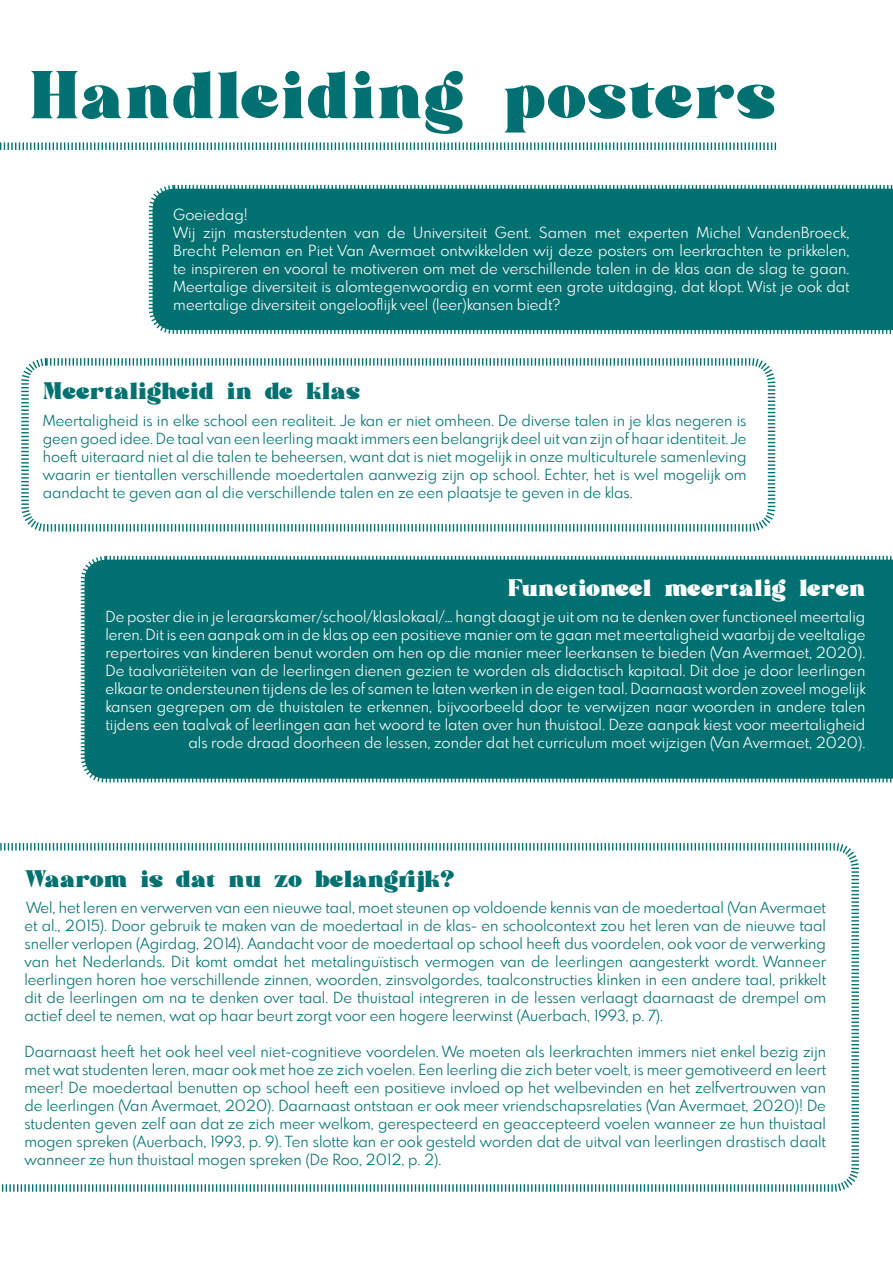
<style>
.page{position:relative;width:893px;height:1263px;background:#fff}
.page>*{position:absolute;margin:0;border:0;box-sizing:border-box;transform-origin:0 0}
.t1{font:67.5px "croc";letter-spacing:.02em;color:#017070}
.t2{font:24px "croc";color:#017070}
.t3{font:24px "croc";color:#fff}
.t4{font:15px/18px "Spartan MB";color:#017070;text-align:justify}
.t5{font:15px/18px "Spartan MB";color:#fff;text-align:justify}
</style>
<div class="page">
<svg style="left:0;top:142px;width:777px;height:8px"></svg>
<div style="left:148px;top:184px;width:745px;height:150px;background:#017070"></div>
<svg style="left:21px;top:358px;width:755px;height:174px"></svg>
<svg style="left:0;top:843px;width:859px;height:349px"></svg>
<div style="left:80px;top:555px;width:813px;height:228px;background:#017070"></div>
<p class="t1" style="left:30px;top:59px;width:747px">Handleiding posters</p>
<p class="t5" style="left:173px;top:205px;width:76px">Goeiedag!</p>
<p class="t5" style="left:173px;top:223px;width:678px">Wij zijn masterstudenten van de Universiteit Gent. Samen met experten Michel VandenBroeck, Brecht Peleman en Piet Van Avermaet ontwikkelden wij deze posters om leerkrachten te prikkelen, te inspireren en vooral te motiveren om met de verschillende talen in de klas aan de slag te gaan.<br>Meertalige diversiteit is alomtegenwoordig en vormt een grote uitdaging, dat klopt. Wist je ook dat meertalige diversiteit ongelooflijk veel (leer)kansen biedt?</p>
<p class="t2" style="left:43px;top:378px;width:318px">Meertaligheid in de klas</p>
<p class="t4" style="left:43px;top:411px;width:705px">Meertaligheid is in elke school een realiteit. Je kan er niet omheen. De diverse talen in je klas negeren is geen goed idee. De taal van een leerling maakt immers een belangrijk deel uit van zijn of haar identiteit. Je hoeft uiteraard niet al die talen te beheersen, want dat is niet mogelijk in onze multiculturele samenleving waarin er tientallen verschillende moedertalen aanwezig zijn op school. Echter, het is wel mogelijk om aandacht te geven aan al die verschillende talen en ze een plaatsje te geven in de klas.</p>
<p class="t3" style="left:508px;top:575px;width:359px">Functioneel meertalig leren</p>
<p class="t5" style="left:105px;top:607px;width:761px;text-align:right">De poster die in je leraarskamer/school/klaslokaal/… hangt daagt je uit om na te denken over functioneel meertalig leren. Dit is een aanpak om in de klas op een positieve manier om te gaan met meertaligheid waarbij de veeltalige repertoires van kinderen benut worden om hen op die manier meer leerkansen te bieden (Van Avermaet, 2020).<br>De taalvariëteiten van de leerlingen dienen gezien te worden als didactisch kapitaal. Dit doe je door leerlingen elkaar te ondersteunen tijdens de les of samen te laten werken in de eigen taal. Daarnaast worden zoveel mogelijk kansen gegrepen om de thuistalen te erkennen, bijvoorbeeld door te verwijzen naar woorden in andere talen tijdens een taalvak of leerlingen aan het woord te laten over hun thuistaal. Deze aanpak kiest voor meertaligheid als rode draad doorheen de lessen, zonder dat het curriculum moet wijzigen (Van Avermaet, 2020).</p>
<p class="t2" style="left:24px;top:865px;width:431px">Waarom is dat nu zo belangrijk?</p>
<p class="t4" style="left:24px;top:898px;width:803px">Wel, het leren en verwerven van een nieuwe taal, moet steunen op voldoende kennis van de moedertaal (Van Avermaet et al., 2015). Door gebruik te maken van de moedertaal in de klas- en schoolcontext zou het leren van de nieuwe taal sneller verlopen (Agirdag, 2014). Aandacht voor de moedertaal op school heeft dus voordelen, ook voor de verwerking van het Nederlands. Dit komt omdat het metalinguïstisch vermogen van de leerlingen aangesterkt wordt. Wanneer leerlingen horen hoe verschillende zinnen, woorden, zinsvolgordes, taalconstructies klinken in een andere taal, prikkelt dit de leerlingen om na te denken over taal. De thuistaal integreren in de lessen verlaagt daarnaast de drempel om actief deel te nemen, wat op haar beurt zorgt voor een hogere leerwinst (Auerbach, 1993, p. 7).</p>
<p class="t4" style="left:24px;top:1042px;width:803px">Daarnaast heeft het ook heel veel niet-cognitieve voordelen. We moeten als leerkrachten immers niet enkel bezig zijn met wat studenten leren, maar ook met hoe ze zich voelen. Een leerling die zich beter voelt, is meer gemotiveerd en leert meer! De moedertaal benutten op school heeft een positieve invloed op het welbevinden en het zelfvertrouwen van de leerlingen (Van Avermaet, 2020). Daarnaast ontstaan er ook meer vriendschapsrelaties (Van Avermaet, 2020)! De studenten geven zelf aan dat ze zich meer welkom, gerespecteerd en geaccepteerd voelen wanneer ze hun thuistaal mogen spreken (Auerbach, 1993, p. 9). Ten slotte kan er ook gesteld worden dat de uitval van leerlingen drastisch daalt wanneer ze hun thuistaal mogen spreken (De Roo, 2012, p. 2).</p>
</div>
